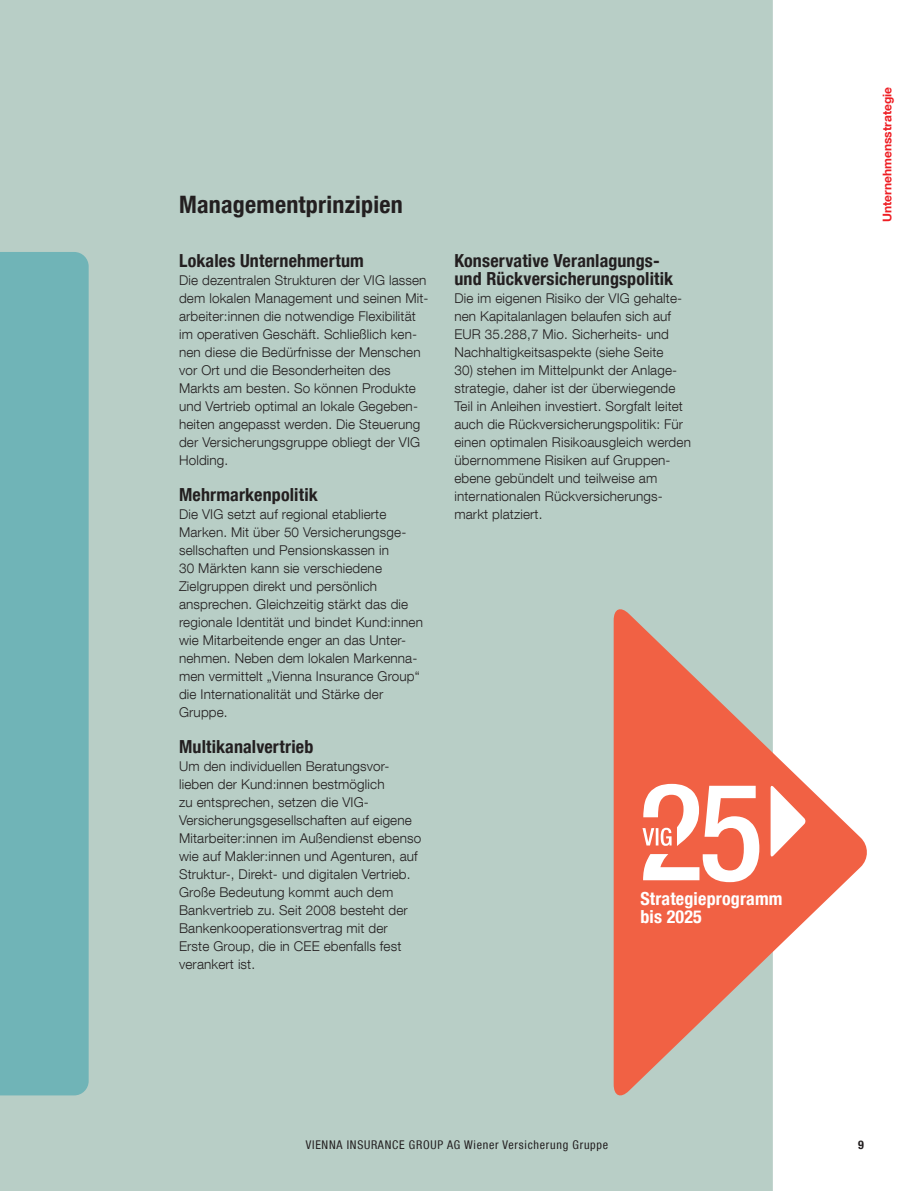
<style>
.page{position:relative;width:915px;height:1191px;background:#fff}
.page>*{position:absolute;margin:0;border:0;box-sizing:border-box;transform-origin:0 0}
.t1{font:700 condensed 24px "Helvetica Neue LT Com";letter-spacing:.01em;color:#231f20}
.t2{font:700 condensed 18px/18px "Helvetica Neue LT Com";letter-spacing:.01em;color:#231f20}
.t3{font:700 condensed 18px/18px "Helvetica Neue LT Com";letter-spacing:.01em;color:#fff}
.t4{font:300 13.5px/18px "Helvetica Neue LT Com";letter-spacing:.01em;color:#231f20}
.t5{font:condensed 12px "Helvetica Neue LT Com";letter-spacing:.06em;color:#231f20}
.t6{font:700 12px "Helvetica Neue LT Com";color:#ee1d23}
.t7{font:700 condensed 12px "Helvetica Neue LT Com";color:#231f20}
</style>
<div class="page">
<div style="left:0;top:0;width:772px;height:1191px;background:#b8cec6"></div>
<div style="left:0;top:252px;width:89px;height:843px;background:#70b4b7"></div>
<svg style="left:613px;top:605px;width:254px;height:494px"></svg>
<svg style="left:626px;top:784px;width:179px;height:98px"></svg>
<h1 class="t1" style="left:179px;top:190px;width:225px">Managementprinzipien</h1>
<h2 class="t2" style="left:179px;top:252px;width:186px">Lokales Unternehmertum</h2>
<p class="t4" style="left:179px;top:271px;width:251px">Die dezentralen Strukturen der VIG lassen dem lokalen Management und seinen Mit&shy;arbeiter:innen die notwendige Flexibilität im operativen Geschäft. Schließlich ken&shy;nen diese die Bedürfnisse der Menschen vor Ort und die Besonderheiten des Markts am besten. So können Produkte und Vertrieb optimal an lokale Gegeben&shy;heiten angepasst werden. Die Steuerung der Versicherungsgruppe obliegt der VIG Holding.</p>
<h2 class="t2" style="left:179px;top:486px;width:140px">Mehrmarkenpolitik</h2>
<p class="t4" style="left:179px;top:505px;width:245px">Die VIG setzt auf regional etablierte Marken. Mit über 50 Versicherungsge&shy;sellschaften und Pensionskassen in<br>30 -Märkten kann sie -verschiedene Zielgruppen direkt und persönlich -ansprechen. Gleichzeitig stärkt das die regionale Identität und bindet Kund:innen wie Mitarbeitende enger an das Unter&shy;nehmen. Neben dem lokalen Markenna&shy;men vermittelt „Vienna Insurance Group“ die Internationalität und Stärke der Gruppe.</p>
<h2 class="t2" style="left:179px;top:738px;width:136px">Multikanalvertrieb</h2>
<p class="t4" style="left:179px;top:757px;width:243px">Um den individuellen Beratungsvor&shy;lieben der Kund:innen bestmöglich<br>zu entsprechen, setzen die VIG-Versicherungsgesellschaften auf eigene Mitarbeiter:innen im Außendienst ebenso wie auf Makler:innen und Agenturen, auf Struktur-, Direkt- und digitalen Vertrieb.<br>Große Bedeutung kommt auch dem Bankvertrieb zu. Seit 2008 besteht der Bankenkooperationsvertrag mit der Erste Group, die in CEE ebenfalls fest verankert ist.</p>
<h2 class="t2" style="left:454px;top:252px;width:220px">Konservative Veranlagungs&shy;und Rückversicherungspolitik</h2>
<p class="t4" style="left:454px;top:289px;width:229px">Die im eigenen Risiko der VIG gehalte&shy;nen Kapitalanlagen belaufen sich auf EUR 35.288,7 Mio. Sicherheits- und Nachhaltigkeitsaspekte (siehe Seite</p>
<p class="t4" style="left:454px;top:361px;width:238px">30) stehen im Mittelpunkt der Anlage&shy;strategie, daher ist der überwiegende Teil in Anleihen investiert. Sorgfalt leitet auch die Rückversicherungspolitik: Für einen optimalen Risikoausgleich werden übernommene Risiken auf Gruppen&shy;ebene gebündelt und teilweise am internationalen Rückversicherungs&shy;markt platziert.</p>
<h2 class="t3" style="left:640px;top:889px;width:144px">Strategieprogramm bis 2025</h2>
<p class="t6" style="left:879px;top:222px;width:137px;rotate:-90deg">Unternehmensstrategie</p>
<p class="t5" style="left:306px;top:1137px;width:304px">VIENNA INSURANCE GROUP AG Wiener Versicherung Gruppe</p>
<p class="t7" style="left:857px;top:1137px;width:7px">9</p>
</div>
